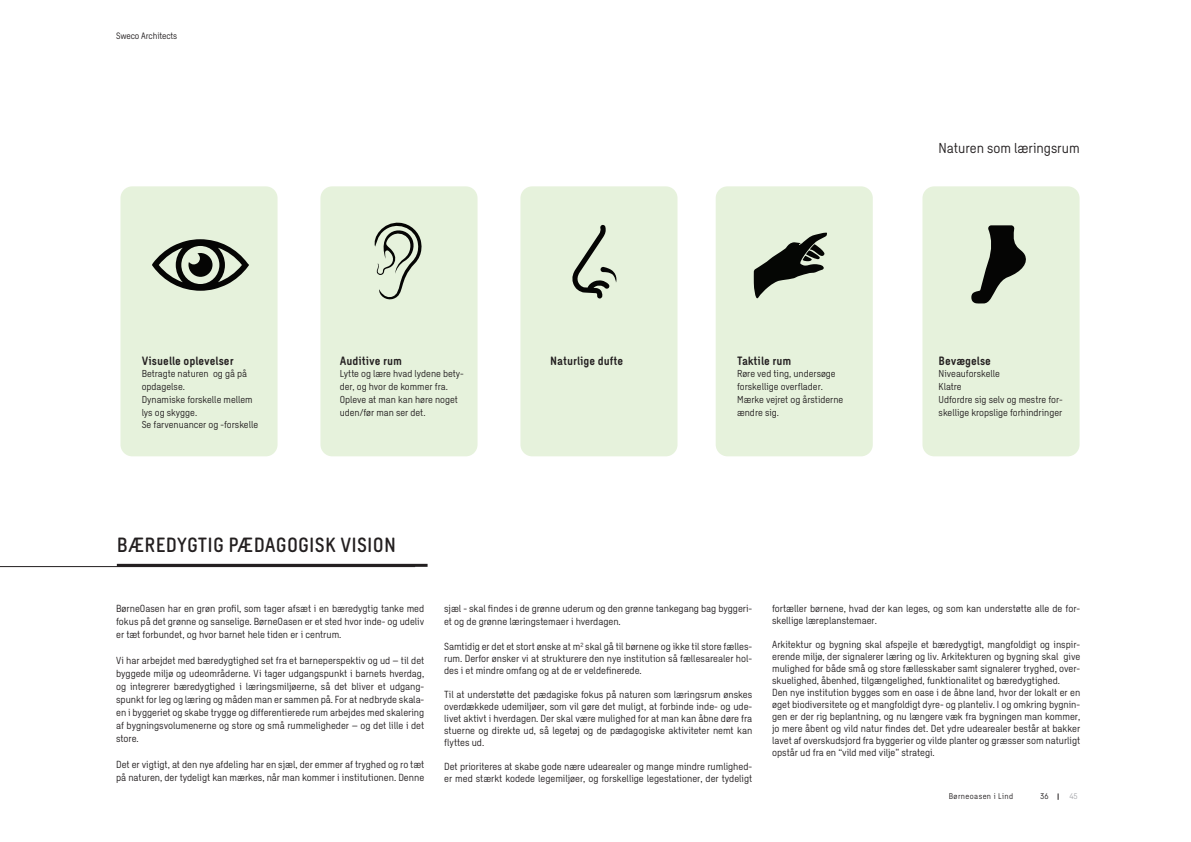
<style>
.page{position:relative;width:1191px;height:842px;background:#fff}
.page>*{position:absolute;margin:0;border:0;box-sizing:border-box;transform-origin:0 0}
.Overskrift{font:500 20px "Sweco Sans";letter-spacing:.01em;color:#231f20}
.t1{font:14px "Sweco Sans";color:#231f20}
.t2{font:700 11.7px "Sweco Sans";color:#231f20}
.t3{font:10px/12px "Sweco Sans";color:#231f20;text-align:justify}
.t4{font:9.8px/12.7px "Sweco Sans";color:#231f20}
.t5{font:9px "Sweco Sans";letter-spacing:-.01em;color:#231f20}
.t6{font:8px "Sweco Sans";letter-spacing:.05em;color:#231f20}
.t7{font:8px "Sweco Sans";color:#a8a9ad}
</style>
<div class="page">
<hr style="left:0;top:566px;width:415px;height:1px;background:#231f20">
<hr style="left:117px;top:564px;width:310px;height:3px;background:#231f20">
<div style="left:120px;top:186px;width:157px;height:270px;background:#e6f2dc;border-radius:12px"></div>
<div style="left:320px;top:186px;width:157px;height:270px;background:#e6f2dc;border-radius:12px"></div>
<div style="left:520px;top:186px;width:157px;height:270px;background:#e6f2dc;border-radius:12px"></div>
<div style="left:715px;top:186px;width:157px;height:270px;background:#e6f2dc;border-radius:12px"></div>
<div style="left:922px;top:186px;width:157px;height:270px;background:#e6f2dc;border-radius:12px"></div>
<svg style="left:753px;top:233px;width:74px;height:65px"></svg>
<svg style="left:971px;top:225px;width:55px;height:79px"></svg>
<svg style="left:152px;top:239px;width:97px;height:52px"></svg>
<svg style="left:374px;top:222px;width:48px;height:78px"></svg>
<svg style="left:572px;top:225px;width:45px;height:73px"></svg>
<p class="t5" style="left:116px;top:30px;width:63px">Sweco Architects</p>
<p class="t2" style="left:142px;top:353px;width:93px">Visuelle oplevelser</p>
<p class="t4" style="left:142px;top:368px;width:107px">Betragte naturen og gå på opdagelse.</p>
<p class="t4" style="left:142px;top:393px;width:113px">Dynamiske forskelle mellem</p>
<p class="t4" style="left:142px;top:406px;width:57px">lys og skygge.</p>
<p class="t4" style="left:142px;top:418px;width:118px">Se farvenuancer og -forskelle</p>
<p class="t2" style="left:340px;top:353px;width:64px">Auditive rum</p>
<p class="t4" style="left:340px;top:368px;width:125px">Lytte og lære hvad lydene bety&shy;der, og hvor de kommer fra.</p>
<p class="t4" style="left:340px;top:393px;width:120px">Opleve at man kan høre noget uden/før man ser det.</p>
<p class="Overskrift" style="left:117px;top:533px;width:281px">BÆREDYGTIG PÆDAGOGISK VISION</p>
<p class="t2" style="left:550px;top:353px;width:74px">Naturlige dufte</p>
<p class="t2" style="left:737px;top:353px;width:56px">Taktile rum</p>
<p class="t4" style="left:737px;top:368px;width:100px">Røre ved ting, undersøge forskellige overflader.</p>
<p class="t4" style="left:737px;top:393px;width:108px">Mærke vejret og årstiderne ændre sig.</p>
<p class="t1" style="left:938px;top:140px;width:143px">Naturen som læringsrum</p>
<p class="t2" style="left:938px;top:353px;width:54px">Bevægelse</p>
<p class="t4" style="left:938px;top:368px;width:63px">Niveauforskelle</p>
<p class="t4" style="left:938px;top:380px;width:25px">Klatre</p>
<p class="t4" style="left:938px;top:393px;width:126px">Udfordre sig selv og mestre for&shy;skellige kropslige forhindringer</p>
<p class="t3" style="left:116px;top:602px;width:310px;line-height:13px">BørneOasen har en grøn profil, som tager afsæt i en bæredygtig tanke med fokus på det grønne og sanselige. BørneOasen er et sted hvor inde- og udeliv er tæt forbundet, og hvor barnet hele tiden er i centrum.</p>
<p class="t3" style="left:116px;top:654px;width:310px;line-height:13px">Vi har arbejdet med bæredygtighed set fra et barneperspektiv og ud – til det byggede miljø og udeområderne. Vi tager udgangspunkt i barnets hverdag, og integrerer bæredygtighed i læringsmiljøerne, så det bliver et udgang&shy;spunkt for leg og læring og måden man er sammen på. For at nedbryde skala&shy;en i byggeriet og skabe trygge og differentierede rum arbejdes med skalering af bygningsvolumenerne og store og små rummeligheder – og det lille i det store.</p>
<p class="t3" style="left:116px;top:758px;width:310px;line-height:13px">Det er vigtigt, at den nye afdeling har en sjæl, der emmer af tryghed og ro tæt på naturen, der tydeligt kan mærkes, når man kommer i institutionen. Denne</p>
<p class="t3" style="left:444px;top:602px;width:310px;line-height:13px">sjæl - skal findes i de grønne uderum og den grønne tankegang bag byggeri&shy;et og de grønne læringstemaer i hverdagen.</p>
<p class="t3" style="left:444px;top:640px;width:310px">Samtidig er det et stort ønske at m<sup>2</sup> skal gå til børnene og ikke til store fælles&shy;rum. Derfor ønsker vi at strukturere den nye institution så fællesarealer hol&shy;des i et mindre omfang og at de er veldefinerede.</p>
<p class="t3" style="left:444px;top:688px;width:310px">Til at understøtte det pædagiske fokus på naturen som læringsrum ønskes overdækkede udemiljøer, som vil gøre det muligt, at forbinde inde- og ude&shy;livet aktivt i hverdagen. Der skal være mulighed for at man kan åbne døre fra stuerne og direkte ud, så legetøj og de pædagogiske aktiviteter nemt kan flyttes ud.</p>
<p class="t3" style="left:444px;top:760px;width:310px">Det prioriteres at skabe gode nære udearealer og mange mindre rumlighed&shy;er med stærkt kodede legemiljøer, og forskellige legestationer, der tydeligt</p>
<p class="t3" style="left:772px;top:602px;width:310px">fortæller børnene, hvad der kan leges, og som kan understøtte alle de for&shy;skellige læreplanstemaer.</p>
<p class="t3" style="left:772px;top:638px;width:310px">Arkitektur og bygning skal afspejle et bæredygtigt, mangfoldigt og inspir&shy;erende miljø, der signalerer læring og liv. Arkitekturen og bygning skal give mulighed for både små og store fællesskaber samt signalerer tryghed, over&shy;skuelighed, åbenhed, tilgængelighed, funktionalitet og bæredygtighed.</p>
<p class="t3" style="left:772px;top:686px;width:310px">Den nye institution bygges som en oase i de åbne land, hvor der lokalt er en øget biodiversitete og et mangfoldigt dyre- og planteliv. I og omkring bygnin&shy;gen er der rig beplantning, og nu længere væk fra bygningen man kommer, jo mere åbent og vild natur findes det. Det ydre udearealer består at bakker lavet af overskudsjord fra byggerier og vilde planter og græsser som naturligt opstår ud fra en “vild med vilje” strategi.</p>
<p class="t6" style="left:949px;top:791px;width:66px">Børneoasen i Lind</p>
<p class="t6" style="left:1040px;top:791px;width:10px">36</p>
<p class="t7" style="left:1069px;top:791px;width:10px">45</p>
</div>
